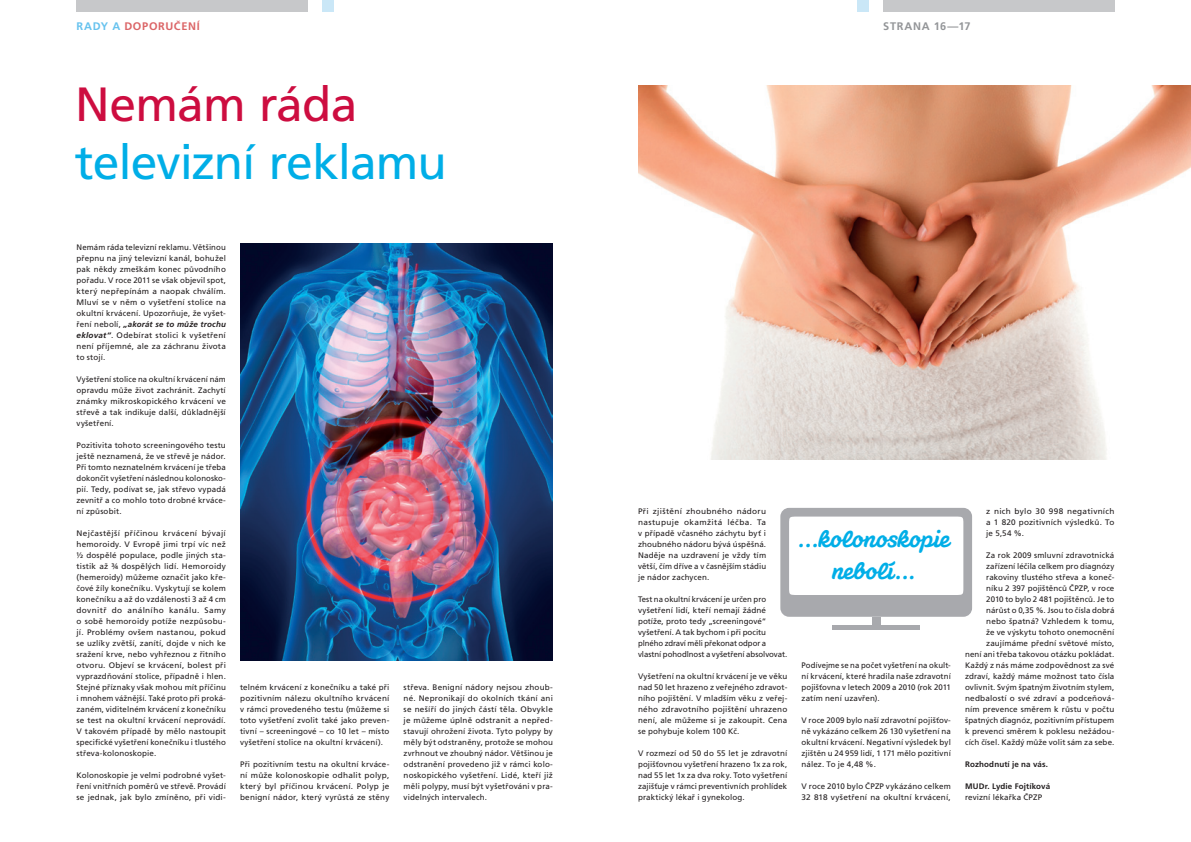
<style>
.page{position:relative;width:1191px;height:842px;background:#fff}
.page>*{position:absolute;margin:0;border:0;box-sizing:border-box;transform-origin:0 0}
.t1{font:48px "Frutiger CE";letter-spacing:-.025em;color:#00aee7}
.t2{font:48px "Frutiger CE";letter-spacing:-.02em;color:#cd0d40}
.t3{font:700 23.5px/32.3px "Susa";letter-spacing:.015em;color:#00aee7;text-align:center}
.t4{font:700 11px "Frutiger CE";letter-spacing:.055em;color:#db6567}
.t5{font:700 11px "Frutiger CE";letter-spacing:.06em;color:#939598}
.t6{font:8px/11px "Frutiger CE";letter-spacing:.015em;color:#231f20;text-align:justify}
.t7{font:700 8px "Frutiger CE";letter-spacing:.015em;color:#231f20}
.s1{color:#66c2ee}
.s2{font-weight:700;font-style:italic}
</style>
<div class="page">
<div style="left:857px;top:0;width:12px;height:11px;background:#cae7f7"></div>
<div style="left:883px;top:0;width:231px;height:11px;background:#c7c8ca"></div>
<div style="left:77px;top:0;width:231px;height:11px;background:#c7c8ca"></div>
<div style="left:322px;top:0;width:11px;height:11px;background:#cae7f7"></div>
<svg style="left:780px;top:508px;width:192px;height:109px"></svg>
<div style="left:832px;top:625px;width:87px;height:5px;background:#a8a9ad"></div>
<div style="left:872px;top:617px;width:8px;height:8px;background:#a8a9ad"></div>
<img style="left:240px;top:244px;width:313px;height:417px">
<img style="left:638px;top:85px;width:553px;height:374px">
<h3 class="t4" style="left:77px;top:20px;width:125px"><span class="s1">RADY A</span> DOPORUČENÍ</h3>
<h3 class="t5" style="left:883px;top:20px;width:89px">STRANA 16—17</h3>
<h1 class="t2" style="left:75px;top:77px;width:284px">Nemám ráda</h1>
<h1 class="t1" style="left:75px;top:135px;width:373px">televizní reklamu</h1>
<p class="t6" style="left:77px;top:242px;width:151px">Nemám ráda televizní reklamu. Většinou přepnu na jiný televizní kanál, bohužel pak někdy zmeškám konec původního pořadu. V roce 2011 se však objevil spot, který nepřepínám a naopak chválím.<br>Mluví se v něm o vyšetření stolice na okultní krvácení. Upozorňuje, že vyšet&shy;ření nebolí, <span class="s2">„akorát se to může trochu eklovat“</span>. Odebírat stolici k vyšetření není příjemné, ale za záchranu života to stojí.</p>
<p class="t6" style="left:77px;top:374px;width:151px">Vyšetření stolice na okultní krvácení nám opravdu může život zachránit. Zachytí známky mikroskopického krvácení ve střevě a tak indikuje další, důkladnější vyšetření.</p>
<p class="t6" style="left:77px;top:440px;width:151px">Pozitivita tohoto screeningového testu ještě neznamená, že ve střevě je nádor.<br>Při tomto neznatelném krvácení je třeba dokončit vyšetření následnou kolonosko&shy;pií. Tedy, podívat se, jak střevo vypadá zevnitř a co mohlo toto drobné krváce&shy;ní způsobit.</p>
<p class="t6" style="left:77px;top:528px;width:151px">Nejčastější příčinou krvácení bývají hemoroidy. V Evropě jimi trpí víc než ½ dospělé populace, podle jiných sta&shy;tistik až ¾ dospělých lidí. Hemoroidy (hemeroidy) můžeme označit jako kře&shy;čové žíly konečníku. Vyskytují se kolem konečníku a až do vzdálenosti 3 až 4 cm dovnitř do análního kanálu. Samy o sobě hemoroidy potíže nezpůsobu&shy;jí. Problémy ovšem nastanou, pokud se uzlíky zvětší, zanítí, dojde v nich ke sražení krve, nebo vyhřeznou z řitního otvoru. Objeví se krvácení, bolest při vyprazdňování stolice, případně i hlen.<br>Stejné příznaky však mohou mít příčinu i mnohem vážnější. Také proto při proká&shy;zaném, viditelném krvácení z konečníku se test na okultní krvácení neprovádí.<br>V takovém případě by mělo nastoupit specifické vyšetření konečníku i tlustého střeva-kolonoskopie.</p>
<p class="t6" style="left:77px;top:770px;width:151px">Kolonoskopie je velmi podrobné vyšet&shy;ření vnitřních poměrů ve střevě. Provádí se jednak, jak bylo zmíněno, při vidi-</p>
<p class="t6" style="left:240px;top:682px;width:151px">telném krvácení z konečníku a také při pozitivním nálezu okultního krvácení v rámci provedeného testu (můžeme si toto vyšetření zvolit také jako preven&shy;tivní – screeningové – co 10 let – místo vyšetření stolice na okultní krvácení).</p>
<p class="t6" style="left:240px;top:759px;width:151px">Při pozitivním testu na okultní krváce&shy;ní může kolonoskopie odhalit polyp, který byl příčinou krvácení. Polyp je benigní nádor, který vyrůstá ze stěny</p>
<p class="t6" style="left:403px;top:682px;width:151px">střeva. Benigní nádory nejsou zhoub&shy;né. Nepronikají do okolních tkání ani se nešíří do jiných částí těla. Obvykle je můžeme úplně odstranit a nepřed&shy;stavují ohrožení života. Tyto polypy by měly být odstraněny, protože se mohou zvrhnout ve zhoubný nádor. Většinou je odstranění provedeno již v rámci kolo&shy;noskopického vyšetření. Lidé, kteří již měli polypy, musí být vyšetřováni v pra&shy;videlných intervalech.</p>
<p class="t6" style="left:638px;top:506px;width:130px">Při zjištění zhoubného nádoru nastupuje okamžitá léčba. Ta v případě včasného záchytu byť i zhoubného nádoru bývá úspěšná.<br>Naděje na uzdravení je vždy tím větší, čím dříve a v časnějším stádiu je nádor zachycen.</p>
<p class="t6" style="left:638px;top:594px;width:151px;text-align:left">Test na okultní krvácení je určen pro vyšetření lidí, kteří nemají žádné potíže, proto tedy „screeningové“ vyšetření. A tak bychom i při pocitu plného zdraví měli překonat odpor a vlastní pohodlnost a vyšetření absolvovat.</p>
<p class="t6" style="left:638px;top:671px;width:151px">Vyšetření na okultní krvácení je ve věku nad 50 let hrazeno z veřejného zdravot&shy;ního pojištění. V mladším věku z veřej&shy;ného zdravotního pojištění uhrazeno není, ale můžeme si je zakoupit. Cena se pohybuje kolem 100 Kč.</p>
<p class="t6" style="left:638px;top:748px;width:151px">V rozmezí od 50 do 55 let je zdravotní pojišťovnou vyšetření hrazeno 1x za rok, nad 55 let 1x za dva roky. Toto vyšetření zajišťuje v rámci preventivních prohlídek praktický lékař i gynekolog.</p>
<h2 class="t3" style="left:797px;top:522px;width:154px">...kolonoskopie nebolí...</h2>
<p class="t6" style="left:801px;top:660px;width:151px">Podívejme se na počet vyšetření na okult&shy;ní krvácení, které hradila naše zdravotní pojišťovna v letech 2009 a 2010 (rok 2011 zatím není uzavřen).</p>
<p class="t6" style="left:801px;top:715px;width:151px">V roce 2009 bylo naší zdravotní pojišťov&shy;ně vykázáno celkem 26 130 vyšetření na okultní krvácení. Negativní výsledek byl zjištěn u 24 959 lidí, 1 171 mělo pozitivní nález. To je 4,48 %.</p>
<p class="t6" style="left:801px;top:781px;width:151px">V roce 2010 bylo ČPZP vykázáno celkem<br>32 818 vyšetření na okultní krvácení,</p>
<p class="t6" style="left:986px;top:506px;width:130px">z nich bylo 30 998 negativních a 1 820 pozitivních výsledků. To je 5,54 %.</p>
<p class="t6" style="left:965px;top:550px;width:151px;text-align:right">Za rok 2009 smluvní zdravotnická zařízení léčila celkem pro diagnózy rakoviny tlustého střeva a koneč-<br>níku 2 397 pojištěnců ČPZP, v roce<br>2010 to bylo 2 481 pojištěnců. Je to nárůst o 0,35 %. Jsou to čísla dobrá nebo špatná? Vzhledem k tomu,<br>že ve výskytu tohoto onemocnění zaujímáme přední světové místo,<br>není ani třeba takovou otázku pokládat.<br>Každý z nás máme zodpovědnost za své zdraví, každý máme možnost tato čísla ovlivnit. Svým špatným životním stylem, nedbalostí o své zdraví a podceňová&shy;ním prevence směrem k růstu v počtu špatných diagnóz, pozitivním přístupem k prevenci směrem k poklesu nežádou&shy;cích čísel. Každý může volit sám za sebe.</p>
<p class="t7" style="left:965px;top:760px;width:85px">Rozhodnutí je na vás.</p>
<p class="t7" style="left:965px;top:782px;width:87px">MUDr. Lydie Fojtíková</p>
<p class="t6" style="left:965px;top:792px;width:79px">revizní lékařka ČPZP</p>
</div>
